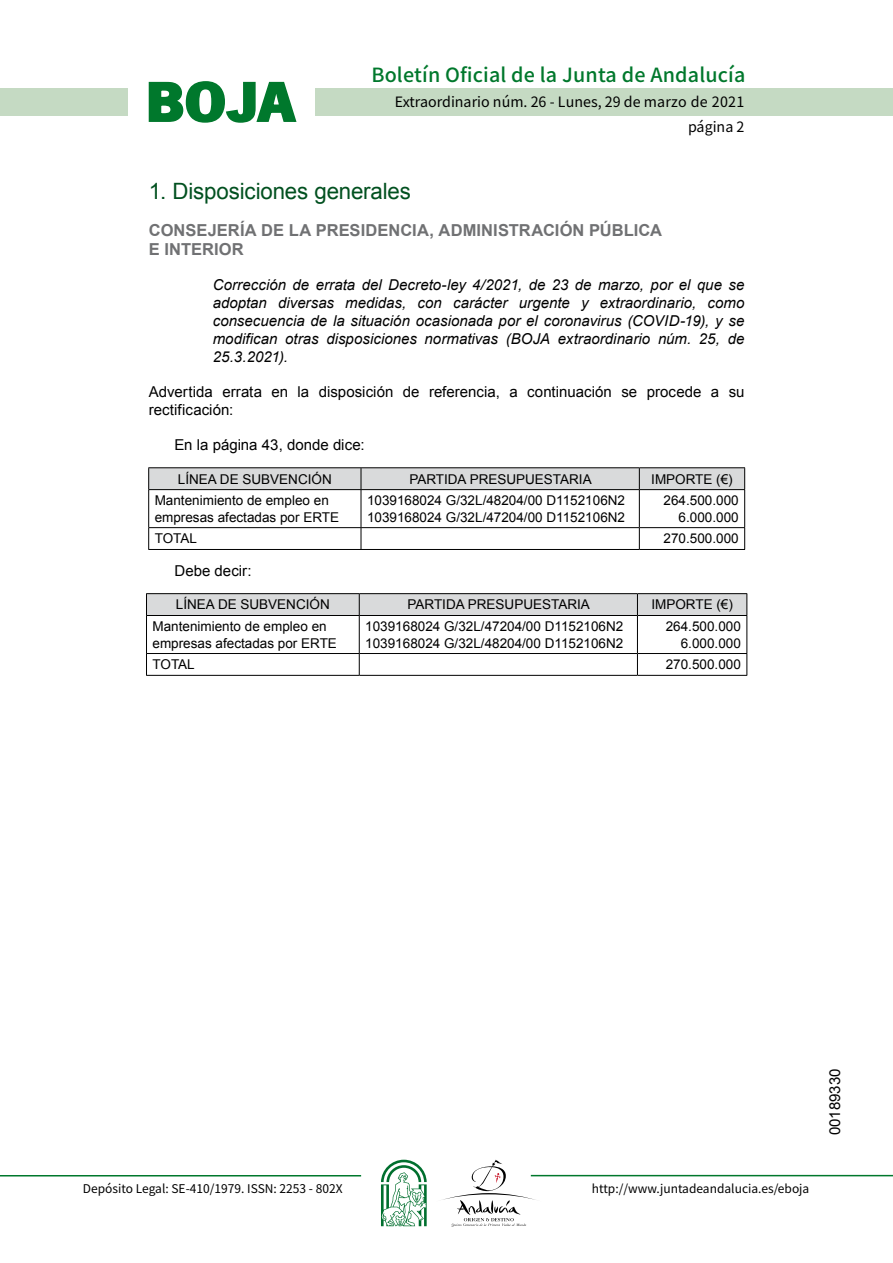
<style>
.page{position:relative;width:893px;height:1263px;background:#fff}
.page>*{position:absolute;margin:0;border:0;box-sizing:border-box;transform-origin:0 0}
.t1{font:700 57.75px "News Got T";color:#00782c;scale:1.14 1}
.t2{font:22.5px "Arial";letter-spacing:-.01em;color:#00501f}
.t3{font:500 19.5px "Noto Sans HK";letter-spacing:.01em;color:#00782c}
.t4{font:700 16.5px/19.5px "Arial";letter-spacing:.005em;color:#707173}
.t5{font:italic 15px/18px "Arial";color:#000;text-align:justify}
.t6{font:15px/18px "Arial";color:#000}
.t7{font:14.25px/24.5px "Noto Sans HK";color:#000}
.t8{font:13.5px/16.2px "Arial";color:#000}
.t9{font:12px "Noto Sans HK";color:#000}
</style>
<div class="page">
<div style="left:315px;top:88px;width:577px;height:28px;background:#c5dac3"></div>
<div style="left:0;top:88px;width:128px;height:28px;background:#c5dac3"></div>
<hr style="left:0;top:1175px;width:361px;height:2px;background:#00782c">
<hr style="left:531px;top:1175px;width:361px;height:1px;background:#00782c">
<svg style="left:148px;top:81px;width:149px;height:42px"></svg>
<svg style="left:442px;top:1160px;width:100px;height:67px"></svg>
<svg style="left:381px;top:1160px;width:45px;height:66px"></svg>
<hr style="left:148px;top:467px;width:213px;height:1px;background:#000">
<hr style="left:361px;top:467px;width:278px;height:1px;background:#000">
<hr style="left:639px;top:467px;width:106px;height:1px;background:#000">
<div style="left:148px;top:468px;width:597px;height:21px;background:#d9dadb"></div>
<hr style="left:148px;top:489px;width:213px;height:1px;background:#000">
<hr style="left:148px;top:490px;width:1px;height:37px;background:#000">
<hr style="left:361px;top:489px;width:278px;height:1px;background:#000">
<hr style="left:360px;top:490px;width:1px;height:37px;background:#000">
<hr style="left:639px;top:489px;width:106px;height:1px;background:#000">
<hr style="left:639px;top:490px;width:1px;height:37px;background:#000">
<hr style="left:744px;top:490px;width:1px;height:37px;background:#000">
<hr style="left:148px;top:527px;width:213px;height:1px;background:#000">
<svg style="left:148px;top:528px;width:1px;height:21px"></svg>
<hr style="left:361px;top:527px;width:278px;height:1px;background:#000">
<svg style="left:360px;top:528px;width:1px;height:21px"></svg>
<hr style="left:639px;top:527px;width:106px;height:1px;background:#000">
<svg style="left:639px;top:528px;width:1px;height:21px"></svg>
<svg style="left:744px;top:528px;width:1px;height:21px"></svg>
<hr style="left:148px;top:549px;width:213px;height:1px;background:#000">
<hr style="left:361px;top:549px;width:278px;height:1px;background:#000">
<hr style="left:639px;top:549px;width:106px;height:1px;background:#000">
<hr style="left:146px;top:593px;width:213px;height:1px;background:#000">
<hr style="left:359px;top:593px;width:278px;height:1px;background:#000">
<hr style="left:637px;top:593px;width:110px;height:1px;background:#000">
<div style="left:146px;top:594px;width:601px;height:21px;background:#d9dadb"></div>
<hr style="left:146px;top:615px;width:213px;height:1px;background:#000">
<hr style="left:146px;top:616px;width:1px;height:37px;background:#000">
<hr style="left:359px;top:615px;width:278px;height:1px;background:#000">
<hr style="left:359px;top:616px;width:1px;height:37px;background:#000">
<hr style="left:637px;top:615px;width:110px;height:1px;background:#000">
<hr style="left:637px;top:616px;width:1px;height:37px;background:#000">
<hr style="left:746px;top:616px;width:1px;height:37px;background:#000">
<hr style="left:146px;top:653px;width:213px;height:1px;background:#000">
<svg style="left:146px;top:654px;width:1px;height:21px"></svg>
<hr style="left:359px;top:653px;width:278px;height:1px;background:#000">
<svg style="left:359px;top:654px;width:1px;height:21px"></svg>
<hr style="left:637px;top:653px;width:110px;height:1px;background:#000">
<svg style="left:637px;top:654px;width:1px;height:21px"></svg>
<svg style="left:746px;top:654px;width:1px;height:21px"></svg>
<hr style="left:146px;top:675px;width:213px;height:1px;background:#000">
<hr style="left:359px;top:675px;width:278px;height:1px;background:#000">
<hr style="left:637px;top:675px;width:110px;height:1px;background:#000">
<h1 class="t1" style="left:145px;top:68px;width:133px">BOJA</h1>
<h3 class="t3" style="left:371px;top:64px;width:375px">Boletín Oficial de la Junta de Andalucía</h3>
<p class="t7" style="left:688px;top:90px;width:58px;text-indent:-293px">Extraordinario núm. 26 - Lunes, 29 de marzo de 2021 página</p>
<h2 class="t2" style="left:149px;top:177px;width:263px">1. Disposiciones generales</h2>
<p class="t4" style="left:149px;top:221px;width:514px">CONSEJERÍA DE LA PRESIDENCIA, ADMINISTRACIÓN PÚBLICA<br>E INTERIOR</p>
<p class="t5" style="left:213px;top:276px;width:533px">Corrección de errata del Decreto-ley 4/2021, de 23 de marzo, por el que se adoptan diversas medidas, con carácter urgente y extraordinario, como consecuencia de la situación ocasionada por el coronavirus (COVID-19), y se modifican otras disposiciones normativas (BOJA extraordinario núm. 25, de 25.3.2021).</p>
<p class="t6" style="left:149px;top:383px;width:597px">Advertida errata en la disposición de referencia, a continuación se procede a su rectificación:</p>
<p class="t6" style="left:174px;top:436px;width:192px">En la página 43, donde dice:</p>
<p class="t8" style="left:178px;top:471px;width:155px">LÍNEA DE SUBVENCIÓN</p>
<p class="t8" style="left:409px;top:471px;width:184px">PARTIDA PRESUPUESTARIA</p>
<p class="t8" style="left:651px;top:471px;width:83px">IMPORTE (€)</p>
<p class="t8" style="left:155px;top:493px;width:186px">Mantenimiento de empleo en empresas afectadas por ERTE</p>
<p class="t8" style="left:367px;top:493px;width:259px">1039168024 G/32L/48204/00 D1152106N2<br>1039168024 G/32L/47204/00 D1152106N2</p>
<p class="t8" style="left:663px;top:493px;width:77px;text-align:right">264.500.000<br>6.000.000</p>
<p class="t8" style="left:155px;top:531px;width:44px">TOTAL</p>
<p class="t8" style="left:663px;top:531px;width:77px">270.500.000</p>
<p class="t6" style="left:174px;top:562px;width:79px">Debe decir:</p>
<p class="t8" style="left:176px;top:597px;width:155px">LÍNEA DE SUBVENCIÓN</p>
<p class="t8" style="left:407px;top:597px;width:184px">PARTIDA PRESUPUESTARIA</p>
<p class="t8" style="left:651px;top:597px;width:83px">IMPORTE (€)</p>
<p class="t8" style="left:152px;top:619px;width:186px">Mantenimiento de empleo en empresas afectadas por ERTE</p>
<p class="t8" style="left:365px;top:619px;width:259px">1039168024 G/32L/47204/00 D1152106N2<br>1039168024 G/32L/48204/00 D1152106N2</p>
<p class="t8" style="left:665px;top:619px;width:77px;text-align:right">264.500.000<br>6.000.000</p>
<p class="t8" style="left:152px;top:657px;width:44px">TOTAL</p>
<p class="t8" style="left:665px;top:657px;width:77px">270.500.000</p>
<p class="t9" style="left:83px;top:1181px;width:261px">Depósito Legal: SE-410/1979. ISSN: 2253 - 802X</p>
<p class="t9" style="left:592px;top:1181px;width:219px">http://www.juntadeandalucia.es/eboja</p>
<p class="t6" style="left:826px;top:1135px;width:68px;rotate:-90deg">00189330</p>
</div>
